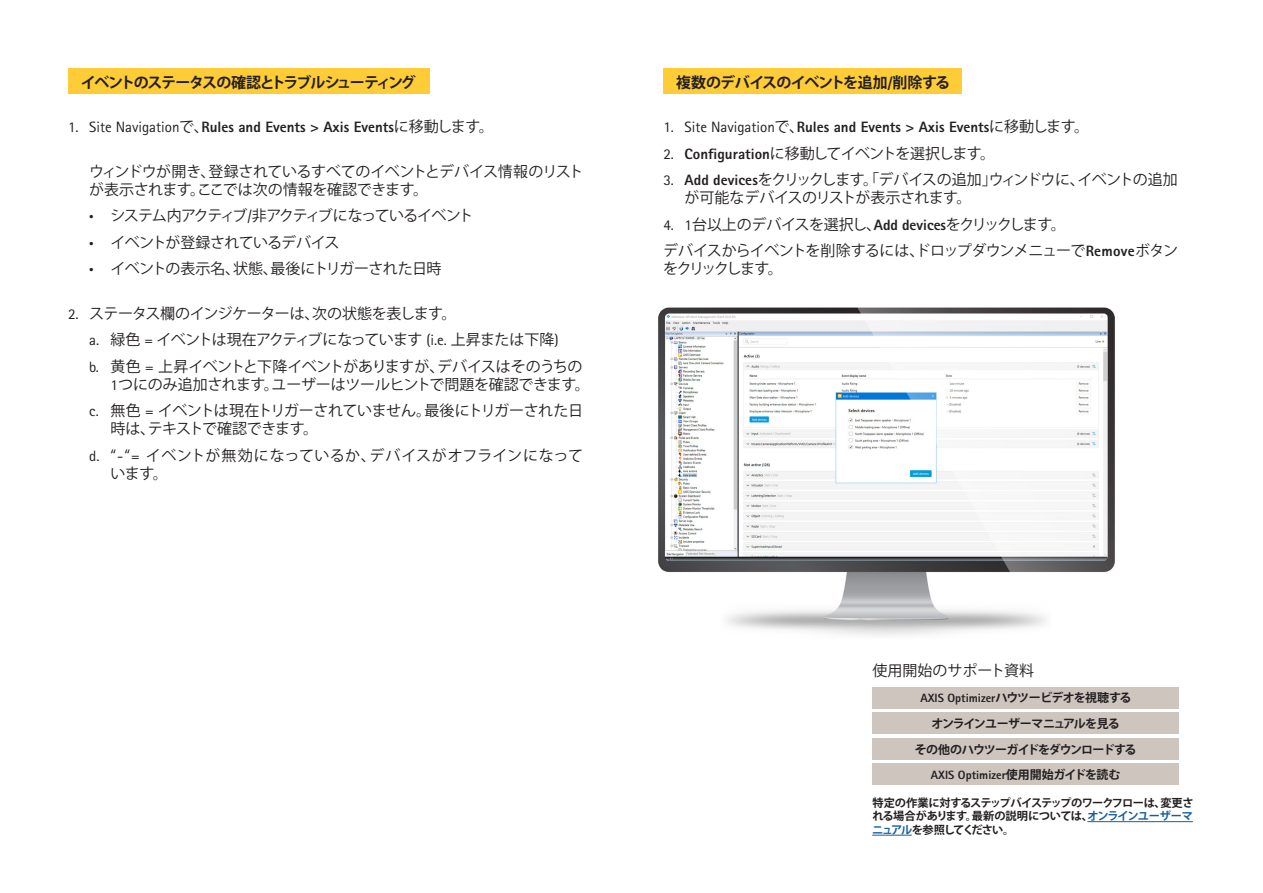
<style>
.page{position:relative;width:1263px;height:893px;background:#fff}
.page>*{position:absolute;margin:0;border:0;box-sizing:border-box;transform-origin:0 0}
.t1{font:15px/18px "Koz Go Pro";letter-spacing:-.035em;color:#231f20}
.t2{font:800 15px "Rotis Sans Serif Pro";color:#231f20}
.t3{font:15px/18px "Koz Go Pro";letter-spacing:.02em;color:#231f20}
.t4{font:15px "Koz Go Pro";letter-spacing:-.055em;color:#231f20}
.t5{font:15px "Koz Go Pro";letter-spacing:-.09em;color:#231f20}
.t6{font:700 15px "Koz Go Pro";letter-spacing:-.08em;color:#231f20}
.t7{font:700 15px "Koz Go Pro";letter-spacing:-.05em;color:#231f20}
.t8{font:15px "Koz Go Pro";color:#231f20}
.t9{font:800 12px "Rotis Sans Serif Pro";color:#231f20}
.t10{font:700 12px "Koz Go Pro";letter-spacing:-.07em;color:#231f20}
.t11{font:700 11.25px/13.5px "Koz Go Pro";letter-spacing:-.055em;color:#231f20;text-align:justify}
.s1{font-weight:400}
.s2{font-family:"Koz Go Pro";font-weight:400}
.s3{font-family:"Rotis Sans Serif Pro"}
.s4{font-family:"Rotis Sans Serif Pro";font-weight:800}
.s5{font-family:"Koz Go Pro";font-weight:700}
.s6{color:#175d9e}
</style>
<div class="page">
<div style="left:68px;top:68px;width:362px;height:26px;background:#fecc37"></div>
<div style="left:663px;top:68px;width:298px;height:26px;background:#fecc37"></div>
<img style="left:658px;top:307px;width:457px;height:329px">
<div style="left:872px;top:712px;width:307px;height:22px;background:#cdc5be"></div>
<div style="left:872px;top:738px;width:307px;height:22px;background:#cdc5be"></div>
<div style="left:872px;top:687px;width:307px;height:21px;background:#cdc5be"></div>
<div style="left:872px;top:763px;width:307px;height:22px;background:#cdc5be"></div>
<hr style="left:1087px;top:821px;width:106px;height:1px;background:#175d9e">
<hr style="left:872px;top:835px;width:40px;height:1px;background:#175d9e">
<p class="t6" style="left:81px;top:72px;width:337px">イベントのステータスの確認とトラブルシューティング</p>
<p class="t2" style="left:68px;top:117px;width:427px"><span class="s1">1. Site Navigation</span><span class="s2">で、</span>Rules and Events &gt; Axis Events<span class="s2">に移動します。</span></p>
<p class="t1" style="left:89px;top:162px;width:496px">ウィンドウが開き、登録されているすべてのイベントとデバイス情報のリストが表示されます。ここでは次の情報を確認できます。</p>
<p class="t5" style="left:89px;top:206px;width:386px">• システム内アクティブ<span class="s3">/</span>非アクティブになっているイベント</p>
<p class="t1" style="left:89px;top:233px;width:252px">• イベントが登録されているデバイス</p>
<p class="t1" style="left:89px;top:260px;width:354px">• イベントの表示名、状態、最後にトリガーされた日時</p>
<p class="t1" style="left:68px;top:304px;width:390px"><span class="s3">2.</span> ステータス欄のインジケーターは、次の状態を表します。</p>
<p class="t1" style="left:89px;top:331px;width:471px"><span class="s3">a.</span> 緑色 <span class="s3">=</span> イベントは現在アクティブになっています <span class="s3">(i.e.</span> 上昇または下降<span class="s3">)</span></p>
<p class="t1" style="left:111px;top:357px;width:481px;text-indent:-21px"><span class="s3">b.</span> 黄色 <span class="s3">=</span> 上昇イベントと下降イベントがありますが、デバイスはそのうちの<br><span class="s3">1</span>つにのみ追加されます。ユーザーはツールヒントで問題を確認できます。</p>
<p class="t1" style="left:111px;top:402px;width:474px;text-indent:-21px"><span class="s3">c.</span> 無色 <span class="s3">=</span> イベントは現在トリガーされていません。最後にトリガーされた日時は、テキストで確認できます。</p>
<p class="t3" style="left:111px;top:446px;width:474px;text-indent:-21px"><span class="s3">d.</span> “<span class="s3">-</span>“<span class="s3">=</span> イベントが無効になっているか、デバイスがオフラインになっています。</p>
<p class="t7" style="left:676px;top:72px;width:275px">複数のデバイスのイベントを追加<span class="s4">/</span>削除する</p>
<p class="t2" style="left:663px;top:117px;width:427px"><span class="s1">1. Site Navigation</span><span class="s2">で、</span>Rules and Events &gt; Axis Events<span class="s2">に移動します。</span></p>
<p class="t4" style="left:663px;top:143px;width:333px"><span class="s3">2.</span> <span class="s4">Configuration</span>に移動してイベントを選択します。</p>
<p class="t1" style="left:685px;top:171px;width:495px;text-indent:-21px"><span class="s3">3.</span> <span class="s4">Add devices</span>をクリックします。「デバイスの追加」ウィンドウに、イベントの追加が可能なデバイスのリストが表示されます。</p>
<p class="t1" style="left:663px;top:215px;width:404px"><span class="s3">4. 1</span>台以上のデバイスを選択し、<span class="s4">Add devices</span>をクリックします。</p>
<p class="t1" style="left:663px;top:242px;width:517px">デバイスからイベントを削除するには、ドロップダウンメニューで<span class="s4">Remove</span>ボタンをクリックします。</p>
<p class="t8" style="left:872px;top:661px;width:163px">使用開始のサポート資料</p>
<p class="t9" style="left:920px;top:691px;width:213px">AXIS Optimizer<span class="s5">ハウツービデオを視聴する</span></p>
<p class="t10" style="left:932px;top:716px;width:190px">オンラインユーザーマニュアルを見る</p>
<p class="t10" style="left:915px;top:741px;width:223px">その他のハウツーガイドをダウンロードする</p>
<p class="t9" style="left:931px;top:768px;width:191px">AXIS Optimizer<span class="s5">使用開始ガイドを読む</span></p>
<p class="t11" style="left:872px;top:796px;width:323px">特定の作業に対するステップバイステップのワークフローは、変更される場合があります。最新の説明については、<span class="s6">オンラインユーザーマニュアル</span>を参照してください。</p>
</div>
